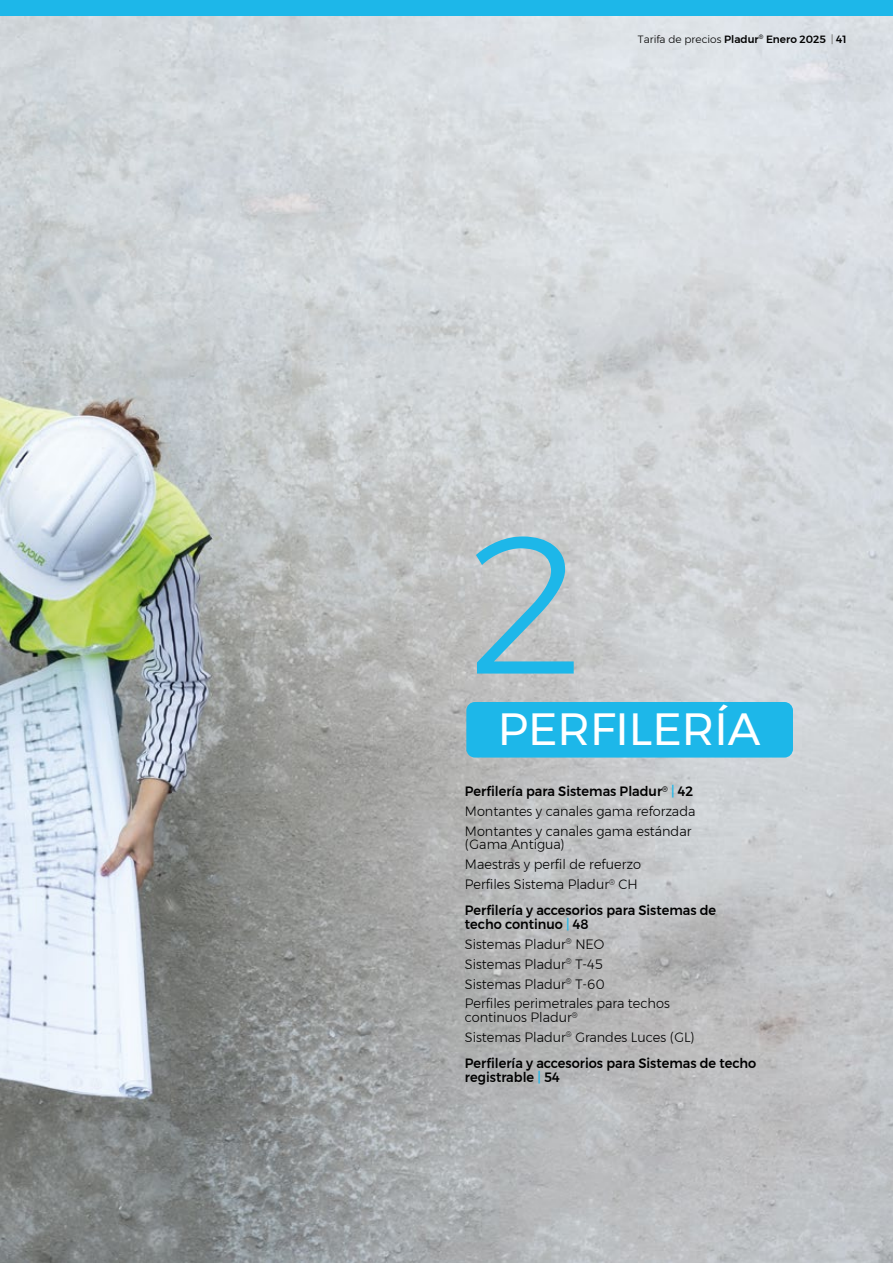
<style>
.page{position:relative;width:893px;height:1263px;background:#fff}
.page>*{position:absolute;margin:0;border:0;box-sizing:border-box;transform-origin:0 0}
.t1{font:300 195px "Montserrat";color:#1db7e9}
.t2{font:45px "Montserrat";color:#fff}
.t3{font:300 13.5px/19.8px "Montserrat";color:#000;scale:.96 1}
.t4{font:500 13.5px/13.5px "Montserrat";color:#000;scale:.96 1}
.t5{font:300 10.5px "Montserrat";color:#000}
.t6{font:500 10.5px "Montserrat";color:#000}
.s1{font-weight:500}
.s2{color:#878787}
.s3{font-weight:500;color:#1db7e9}
.s4{color:#1db7e9}
</style>
<div class="page">
<img style="left:0;top:16px;width:893px;height:1247px">
<div style="left:466px;top:702px;width:327px;height:55px;background:#1db7e9;border-radius:9px"></div>
<div style="left:0;top:0;width:893px;height:16px;background:#1db7e9"></div>
<p class="t5" style="left:638px;top:31px;width:189px">Tarifa de precios <span class="s1">Pladur</span><sup>®</sup> <span class="s1">Enero 2025</span></p>
<p class="t6" style="left:831px;top:31px;width:17px"><span class="s2">|</span> 41</p>
<h1 class="t1" style="left:469px;top:458px;width:113px">2</h1>
<h2 class="t2" style="left:498px;top:694px;width:264px">PERFILERÍA</h2>
<p class="t3" style="left:465px;top:781px;width:242px"><span class="s1">Perfilería para Sistemas Pladur</span><sup>®</sup> <span class="s3">|</span> <span class="s1">42<br></span>Montantes y canales gama reforzada<br>Montantes y canales gama estándar</p>
<p class="t3" style="left:465px;top:834px;width:185px">(Gama Antigua)<br>Maestras y perfil de refuerzo<br>Perfiles Sistema Pladur<sup>®</sup> CH</p>
<p class="t4" style="left:465px;top:904px;width:263px">Perfilería y accesorios para Sistemas de techo continuo <span class="s4">|</span> 48</p>
<p class="t3" style="left:465px;top:934px;width:215px">Sistemas Pladur<sup>®</sup> NEO<br>Sistemas Pladur<sup>®</sup> T-45<br>Sistemas Pladur<sup>®</sup> T-60<br>Perfiles perimetrales para techos</p>
<p class="t3" style="left:465px;top:1007px;width:241px">continuos Pladur<sup>®<br></sup>Sistemas Pladur<sup>®</sup> Grandes Luces (GL)</p>
<p class="t4" style="left:465px;top:1056px;width:305px">Perfilería y accesorios para Sistemas de techo registrable <span class="s4">|</span> 54</p>
</div>
